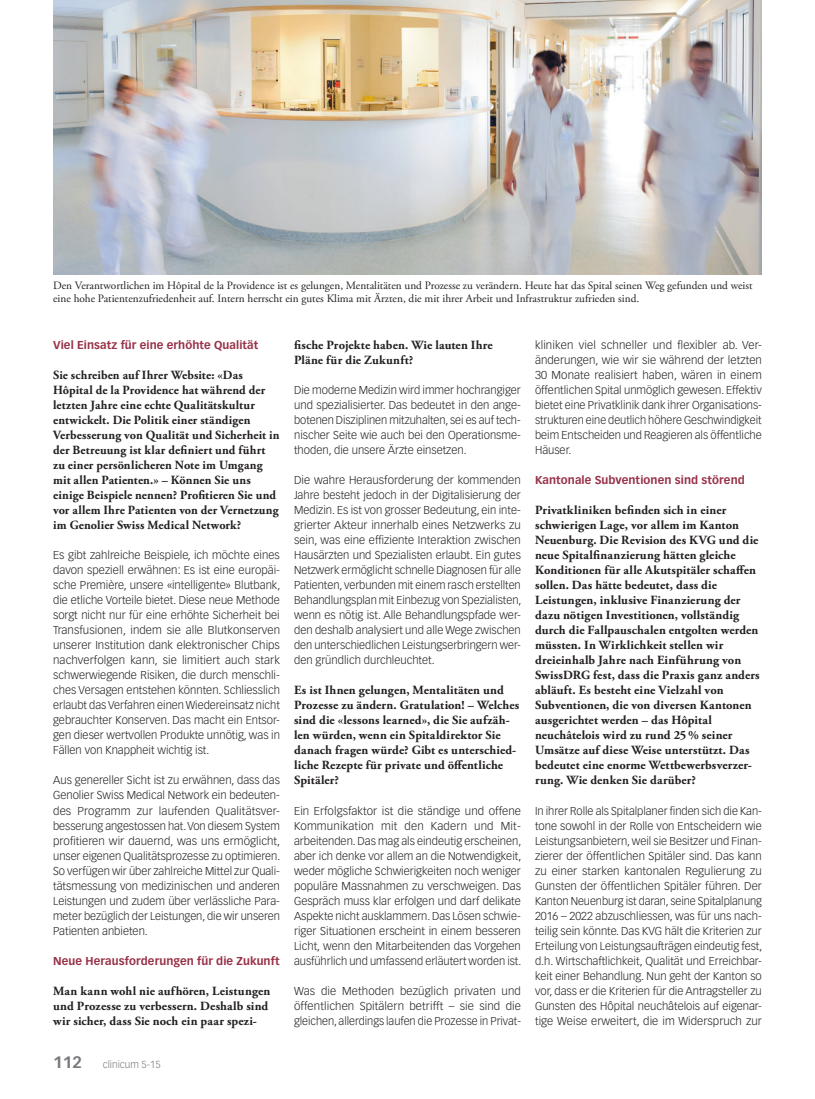
<style>
.page{position:relative;width:815px;height:1099px;background:#fff}
.page>*{position:absolute;margin:0;border:0;box-sizing:border-box;transform-origin:0 0}
.t1{font:700 12.5px/15px "Adobe Garamond Pro";letter-spacing:.01em;color:#231f20}
.t2{font:300 11.25px/15px "Vectora LT Std";color:#231f20;text-align:justify}
.t3{font:11.25px/13.5px "Adobe Garamond Pro";color:#231f20}
.t4{font:700 11.25px "Vectora LT Std";letter-spacing:.005em;color:#983249}
.t5{font:300 10px "Vectora LT Std";color:#76787b}
.s1{font-weight:700;font-size:16.25px}
</style>
<div class="page">
<img style="left:53px;top:0;width:709px;height:274px">
<p class="t3" style="left:53px;top:279px;width:701px">Den Verantwortlichen im Hôpital de la Providence ist es gelungen, Mentalitäten und Prozesse zu verändern. Heute hat das Spital seinen Weg gefunden und weist eine hohe Patientenzufriedenheit auf. Intern herrscht ein gutes Klima mit Ärzten, die mit ihrer Arbeit und Infrastruktur zufrieden sind.</p>
<p class="t4" style="left:53px;top:338px;width:207px">Viel Einsatz für eine erhöhte Qualität</p>
<p class="t1" style="left:53px;top:368px;width:228px">Sie schreiben auf Ihrer Website: «Das Hôpital de la Providence hat während der letzten Jahre eine echte Qualitätskultur entwickelt. Die Politik einer ständigen Verbesserung von Qualität und Sicherheit in der Betreuung ist klar definiert und führt zu einer persönlicheren Note im Umgang mit allen Patienten.» – Können Sie uns einige Beispiele nennen? Profitieren Sie und vor allem Ihre Patienten von der Vernetzung im Genolier Swiss Medical Network?</p>
<p class="t2" style="left:53px;top:548px;width:229px">Es gibt zahlreiche Beispiele, ich möchte eines davon speziell erwähnen: Es ist eine europäi&shy;sche Première, unsere «intelligente» Blutbank, die etliche Vorteile bietet. Diese neue Methode sorgt nicht nur für eine erhöhte Sicherheit bei Transfusionen, indem sie alle Blutkonserven unserer Institution dank elektronischer Chips nachverfolgen kann, sie limitiert auch stark schwerwiegende Risiken, die durch menschli&shy;ches Versagen entstehen könnten. Schliesslich erlaubt das Verfahren einen Wiedereinsatz nicht gebrauchter Konserven. Das macht ein Entsor&shy;gen dieser wertvollen Produkte unnötig, was in Fällen von Knappheit wichtig ist.</p>
<p class="t2" style="left:53px;top:773px;width:229px;text-align:left">Aus genereller Sicht ist zu erwähnen, dass das Genolier Swiss Medical Network ein bedeuten&shy;des Programm zur laufenden Qualitätsver&shy;besserung angestossen hat. Von diesem System profitieren wir dauernd, was uns ermöglicht, unser eigenen Qualitätsprozesse zu optimieren.<br>So verfügen wir über zahlreiche Mittel zur Quali&shy;tätsmessung von medizinischen und anderen Leistungen und zudem über verlässliche Para&shy;meter bezüglich der Leistungen, die wir unseren Patienten anbieten.</p>
<p class="t4" style="left:53px;top:953px;width:228px">Neue Herausforderungen für die Zukunft</p>
<p class="t1" style="left:53px;top:983px;width:219px">Man kann wohl nie aufhören, Leistungen und Prozesse zu verbessern. Deshalb sind wir sicher, dass Sie noch ein paar spezi-</p>
<p class="t5" style="left:53px;top:1058px;width:109px"><span class="s1">112</span> clinicum 5-15</p>
<p class="t1" style="left:294px;top:338px;width:200px">fische Projekte haben. Wie lauten Ihre<br>Pläne für die Zukunft?</p>
<p class="t2" style="left:294px;top:383px;width:228px">Die moderne Medizin wird immer hochrangiger und spezialisierter. Das bedeutet in den ange&shy;botenen Disziplinen mitzuhalten, sei es auf tech&shy;nischer Seite wie auch bei den Operationsme&shy;thoden, die unsere Ärzte einsetzen.</p>
<p class="t2" style="left:294px;top:473px;width:229px">Die wahre Herausforderung der kommenden Jahre besteht jedoch in der Digitalisierung der Medizin. Es ist von grosser Bedeutung, ein inte&shy;grierter Akteur innerhalb eines Netzwerks zu sein, was eine effiziente Interaktion zwischen Hausärzten und Spezialisten erlaubt. Ein gutes Netzwerk ermöglicht schnelle Diagnosen für alle Patienten, verbunden mit einem rasch erstellten Behandlungsplan mit Einbezug von Spezialisten, wenn es nötig ist. Alle Behandlungspfade wer&shy;den deshalb analysiert und alle Wege zwischen den unterschiedlichen Leistungserbringern wer&shy;den gründlich durchleuchtet.</p>
<p class="t1" style="left:294px;top:683px;width:227px">Es ist Ihnen gelungen, Mentalitäten und Prozesse zu ändern. Gratulation! – Welches sind die «lessons learned», die Sie aufzäh&shy;len würden, wenn ein Spitaldirektor Sie danach fragen würde? Gibt es unterschied&shy;liche Rezepte für private und öffentliche Spitäler?</p>
<p class="t2" style="left:294px;top:803px;width:229px;text-align:left">Ein Erfolgsfaktor ist die ständige und offene Kommunikation mit den Kadern und Mit&shy;arbeitenden. Das mag als eindeutig erscheinen, aber ich denke vor allem an die Notwendigkeit, weder mögliche Schwierigkeiten noch weniger populäre Massnahmen zu verschweigen. Das Gespräch muss klar erfolgen und darf delikate Aspekte nicht ausklammern. Das Lösen schwie&shy;riger Situationen erscheint in einem besseren Licht, wenn den Mitarbeitenden das Vorgehen ausführlich und umfassend erläutert worden ist.</p>
<p class="t2" style="left:294px;top:983px;width:228px">Was die Methoden bezüglich privaten und öffentlichen Spitälern betrifft – sie sind die gleichen, allerdings laufen die Prozesse in Privat-</p>
<p class="t2" style="left:535px;top:338px;width:228px">kliniken viel schneller und flexibler ab. Ver&shy;änderungen, wie wir sie während der letzten 30 Monate realisiert haben, wären in einem öffentlichen Spital unmöglich gewesen. Effektiv bietet eine Privatklinik dank ihrer Organisations&shy;strukturen eine deutlich höhere Geschwindigkeit beim Entscheiden und Reagieren als öffentliche Häuser.</p>
<p class="t4" style="left:535px;top:473px;width:211px">Kantonale Subventionen sind störend</p>
<p class="t1" style="left:535px;top:503px;width:226px">Privatkliniken befinden sich in einer schwierigen Lage, vor allem im Kanton Neuenburg. Die Revision des KVG und die neue Spitalfinanzierung hätten gleiche Konditionen für alle Akutspitäler schaffen sollen. Das hätte bedeutet, dass die Leistungen, inklusive Finanzierung der dazu nötigen Investitionen, vollständig durch die Fallpauschalen entgolten werden müssten. In Wirklichkeit stellen wir dreieinhalb Jahre nach Einführung von SwissDRG fest, dass die Praxis ganz anders abläuft. Es besteht eine Vielzahl von Subventionen, die von diversen Kantonen ausgerichtet werden – das Hôpital neuchâtelois wird zu rund 25% seiner Umsätze auf diese Weise unterstützt. Das bedeutet eine enorme Wettbewerbsverzer&shy;rung. Wie denken Sie darüber?</p>
<p class="t2" style="left:535px;top:803px;width:229px">In ihrer Rolle als Spitalplaner finden sich die Kan&shy;tone sowohl in der Rolle von Entscheidern wie Leistungsanbietern, weil sie Besitzer und Finan&shy;zierer der öffentlichen Spitäler sind. Das kann zu einer starken kantonalen Regulierung zu Gunsten der öffentlichen Spitäler führen. Der Kanton Neuenburg ist daran, seine Spitalplanung 2016 – 2022 abzuschliessen, was für uns nach&shy;teilig sein könnte. Das KVG hält die Kriterien zur Erteilung von Leistungsaufträgen eindeutig fest, d.h. Wirtschaftlichkeit, Qualität und Erreichbar&shy;keit einer Behandlung. Nun geht der Kanton so vor, dass er die Kriterien für die Antragsteller zu Gunsten des Hôpital neuchâtelois auf eigenar&shy;tige Weise erweitert, die im Widerspruch zur</p>
</div>
